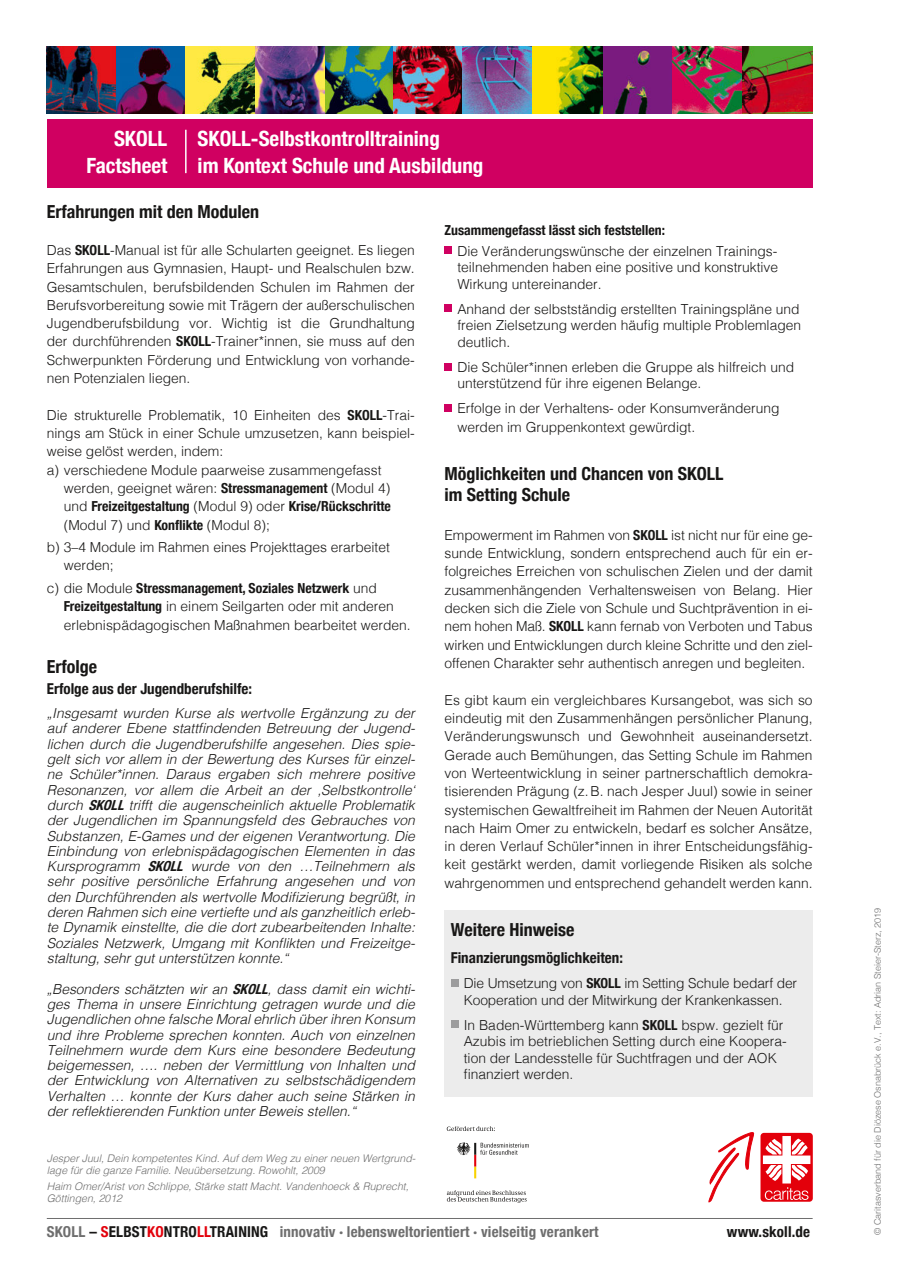
<style>
.page{position:relative;width:902px;height:1272px;background:#fff}
.page>*{position:absolute;margin:0;border:0;box-sizing:border-box;transform-origin:0 0}
.t1{font:700 condensed 21px/27px "Helvetica Neue";color:#fff}
.t2{font:700 condensed 18px/21px "Helvetica Neue";color:#181716}
.t3{font:700 condensed 15px "Helvetica Neue";letter-spacing:.01em;color:#6e6e6e}
.t4{font:700 condensed 15px "Helvetica Neue";color:#181716}
.t5{font:300 13.8px/18.3px "Helvetica";color:#181716}
.t6{font:italic 300 13.8px/15.3px "Helvetica";color:#181716;text-align:justify}
.t7{font:700 condensed 13.8px "Helvetica Neue";color:#181716}
.t8{font:italic 300 10.5px/12px "Helvetica";color:#6e6e6e}
.t9{font:300 9px "Helvetica";color:#6e6e6e}
.s1{font-family:"Helvetica Neue";font-weight:700;font-stretch:condensed}
.s2{font-family:"Helvetica";font-weight:300;font-stretch:normal}
.s3{color:#181716}
.s4{color:#e3000b}
</style>
<div class="page">
<svg style="left:457px;top:1142px;width:71px;height:36px"></svg>
<svg style="left:446px;top:1126px;width:49px;height:5px"></svg>
<svg style="left:447px;top:1190px;width:79px;height:12px"></svg>
<div style="left:444px;top:910px;width:368px;height:186px;background:#ececec"></div>
<div style="left:444px;top:246px;width:8px;height:8px;background:#d00061"></div>
<div style="left:444px;top:304px;width:8px;height:8px;background:#d00061"></div>
<div style="left:444px;top:362px;width:8px;height:8px;background:#d00061"></div>
<div style="left:444px;top:404px;width:8px;height:8px;background:#d00061"></div>
<img style="left:395px;top:47px;width:417px;height:66px">
<img style="left:47px;top:47px;width:348px;height:66px">
<div style="left:47px;top:119px;width:765px;height:68px;background:#d00061"></div>
<svg style="left:760px;top:1132px;width:52px;height:69px"></svg>
<svg style="left:762px;top:1135px;width:48px;height:64px"></svg>
<svg style="left:708px;top:1132px;width:46px;height:70px"></svg>
<hr style="left:185px;top:130px;width:1px;height:43px;background:#fff">
<div style="left:451px;top:978px;width:7px;height:8px;background:#9c9c9d"></div>
<div style="left:451px;top:1020px;width:7px;height:8px;background:#9c9c9d"></div>
<hr style="left:47px;top:1217px;width:765px;height:1px;background:#6e6e6e">
<h1 class="t1" style="left:86px;top:124px;width:82px;text-align:right">SKOLL<br>Factsheet</h1>
<h1 class="t1" style="left:198px;top:124px;width:287px">SKOLL-Selbstkontrolltraining<br>im Kontext Schule und Ausbildung</h1>
<h2 class="t2" style="left:47px;top:200px;width:214px">Erfahrungen mit den Modulen</h2>
<p class="t5" style="left:47px;top:240px;width:369px;text-align:justify">Das <span class="s1">SKOLL</span>-Manual ist für alle Schularten geeignet. Es liegen Erfahrungen aus Gymnasien, Haupt- und Realschulen bzw.<br>Gesamtschulen, berufsbildenden Schulen im Rahmen der Berufsvorbereitung sowie mit Trägern der außerschulischen Jugendberufsbildung vor. Wichtig ist die Grundhaltung der durchführenden <span class="s1">SKOLL</span>-Trainer*innen, sie muss auf den Schwerpunkten Förderung und Entwicklung von vorhande&shy;nen Potenzialen liegen.</p>
<p class="t5" style="left:47px;top:404px;width:369px">Die strukturelle Problematik, 10 Einheiten des <span class="s1">SKOLL</span>-Trai-</p>
<p class="t5" style="left:47px;top:423px;width:369px">nings am Stück in einer Schule umzusetzen, kann beispiel-</p>
<p class="t5" style="left:47px;top:441px;width:178px">weise gelöst werden, indem:</p>
<p class="t5" style="left:47px;top:459px;width:336px">a) verschiedene Module paarweise zusammengefasst</p>
<p class="t5" style="left:64px;top:478px;width:328px">werden, geeignet wären: <span class="s1">Stressmanagement</span> (Modul 4)</p>
<p class="t7" style="left:64px;top:495px;width:329px"><span class="s2">und</span> Freizeitgestaltung <span class="s2">(Modul 9) oder</span> Krise/Rückschritte</p>
<p class="t5" style="left:47px;top:512px;width:344px;line-height:22.5px;text-indent:17px">(Modul 7) und <span class="s1">Konflikte</span> (Modul 8);<br>b) 3–4 Module im Rahmen eines Projekttages erarbeitet</p>
<p class="t5" style="left:64px;top:555px;width:51px">werden;</p>
<p class="t7" style="left:47px;top:576px;width:331px"><span class="s2">c) die Module</span> Stressmanagement, Soziales Netzwerk <span class="s2">und</span></p>
<p class="t5" style="left:64px;top:596px;width:348px"><span class="s1">Freizeitgestaltung</span> in einem Seilgarten oder mit anderen erlebnispädagogischen Maßnahmen bearbeitet werden.</p>
<h2 class="t2" style="left:47px;top:655px;width:52px">Erfolge</h2>
<p class="t4" style="left:47px;top:676px;width:207px">Erfolge aus der Jugendberufshilfe:</p>
<p class="t6" style="left:47px;top:704px;width:370px">„Insgesamt wurden Kurse als wertvolle Ergänzung zu der auf anderer Ebene stattfindenden Betreuung der Jugend&shy;lichen durch die Jugendberufshilfe angesehen. Dies spie&shy;gelt sich vor allem in der Bewertung des Kurses für einzel&shy;ne Schüler*innen. Daraus ergaben sich mehrere positive Resonanzen, vor allem die Arbeit an der ,Selbstkontrolle‘ durch <span class="s1">SKOLL</span>trifft die augenscheinlich aktuelle Problematik der Jugendlichen im Spannungsfeld des Gebrauches von Substanzen, E-Games und der eigenen Verantwortung. Die Einbindung von erlebnispädagogischen Elementen in das Kursprogramm <span class="s1">SKOLL</span> wurde von den …Teilnehmern als sehr positive persönliche Erfahrung angesehen und von den Durchführenden als wertvolle Modifizierung begrüßt, in deren Rahmen sich eine vertiefte und als ganzheitlich erleb&shy;te Dynamik einstellte, die die dort zubearbeitenden Inhalte:<br>Soziales Netzwerk, Umgang mit Konflikten und Freizeitge&shy;staltung, sehr gut unterstützen konnte.“</p>
<p class="t6" style="left:47px;top:980px;width:370px">„Besonders schätzten wir an <span class="s1">SKOLL</span>, dass damit ein wichti&shy;ges Thema in unsere Einrichtung getragen wurde und die Jugendlichen ohne falsche Moral ehrlich über ihren Konsum und ihre Probleme sprechen konnten. Auch von einzelnen Teilnehmern wurde dem Kurs eine besondere Bedeutung beigemessen, …. neben der Vermittlung von Inhalten und der Entwicklung von Alternativen zu selbstschädigendem Verhalten … konnte der Kurs daher auch seine Stärken in der reflektierenden Funktion unter Beweis stellen.“</p>
<p class="t8" style="left:47px;top:1151px;width:370px">Jesper Juul, Dein kompetentes Kind. Auf dem Weg zu einer neuen Wertgrund&shy;lage für die ganze Familie. Neuübersetzung. Rowohlt, 2009</p>
<p class="t8" style="left:47px;top:1179px;width:363px">Haim Omer/Arist von Schlippe, Stärke statt Macht. Vandenhoeck &amp; Ruprecht,<br>Göttingen, 2012</p>
<p class="t7" style="left:444px;top:219px;width:222px">Zusammengefasst lässt sich feststellen:</p>
<p class="t5" style="left:457px;top:242px;width:322px;line-height:16.5px;text-align:justify">Die Veränderungswünsche der einzelnen Trainings&shy;teilnehmenden haben eine positive und konstruktive Wirkung untereinander.</p>
<p class="t5" style="left:457px;top:300px;width:345px;line-height:16.5px;text-align:justify">Anhand der selbstständig erstellten Trainingspläne und freien Zielsetzung werden häufig multiple Problemlagen deutlich.</p>
<p class="t5" style="left:457px;top:358px;width:338px;line-height:16.5px">Die Schüler*innen erleben die Gruppe als hilfreich und unterstützend für ihre eigenen Belange.</p>
<p class="t5" style="left:457px;top:398px;width:324px">Erfolge in der Verhaltens- oder Konsumveränderung werden im Gruppenkontext gewürdigt.</p>
<h2 class="t2" style="left:444px;top:461px;width:280px">Möglichkeiten und Chancen von SKOLL im Setting Schule</h2>
<p class="t5" style="left:444px;top:525px;width:369px;text-align:justify">Empowerment im Rahmen von <span class="s1">SKOLL</span> ist nicht nur für eine ge&shy;sunde Entwicklung, sondern entsprechend auch für ein er&shy;folgreiches Erreichen von schulischen Zielen und der damit zusammenhängenden Verhaltensweisen von Belang. Hier decken sich die Ziele von Schule und Suchtprävention in ei&shy;nem hohen Maß. <span class="s1">SKOLL</span> kann fernab von Verboten und Tabus wirken und Entwicklungen durch kleine Schritte und den ziel&shy;offenen Charakter sehr authentisch anregen und begleiten.</p>
<p class="t5" style="left:444px;top:689px;width:369px;text-align:justify">Es gibt kaum ein vergleichbares Kursangebot, was sich so eindeutig mit den Zusammenhängen persönlicher Planung, Veränderungswunsch und Gewohnheit auseinandersetzt.<br>Gerade auch Bemühungen, das Setting Schule im Rahmen von Werteentwicklung in seiner partnerschaftlich demokra&shy;tisierenden Prägung (z.B. nach Jesper Juul) sowie in seiner systemischen Gewaltfreiheit im Rahmen der Neuen Autorität nach Haim Omer zu entwickeln, bedarf es solcher Ansätze, in deren Verlauf Schüler*innen in ihrer Entscheidungsfähig&shy;keit gestärkt werden, damit vorliegende Risiken als solche wahrgenommen und entsprechend gehandelt werden kann.</p>
<h2 class="t2" style="left:451px;top:918px;width:125px">Weitere Hinweise</h2>
<p class="t4" style="left:451px;top:945px;width:173px">Finanzierungsmöglichkeiten:</p>
<p class="t5" style="left:463px;top:973px;width:335px;line-height:16.5px">Die Umsetzung von <span class="s1">SKOLL</span> im Setting Schule bedarf der<br>Kooperation und der Mitwirkung der Krankenkassen.</p>
<p class="t5" style="left:463px;top:1015px;width:324px;line-height:16.5px">In Baden-Württemberg kann <span class="s1">SKOLL</span> bspw. gezielt für Azubis im betrieblichen Setting durch eine Koopera&shy;tion der Landesstelle für Suchtfragen und der AOK finanziert werden.</p>
<p class="t3" style="left:47px;top:1219px;width:553px">SKOLL <span class="s3">–</span> <span class="s4">S</span><span class="s3">ELBST</span><span class="s4">KO</span><span class="s3">NTRO</span><span class="s4">LL</span><span class="s3">TRAINING</span> innovativ · lebensweltorientiert · vielseitig verankert</p>
<p class="t4" style="left:727px;top:1219px;width:85px">www.skoll.de</p>
<p class="t9" style="left:869px;top:1234px;width:329px;rotate:-90deg">© Caritasverband für die Diözese Osnabrück e.V., Text: Adrian Steier-Sterz, 2019</p>
</div>
